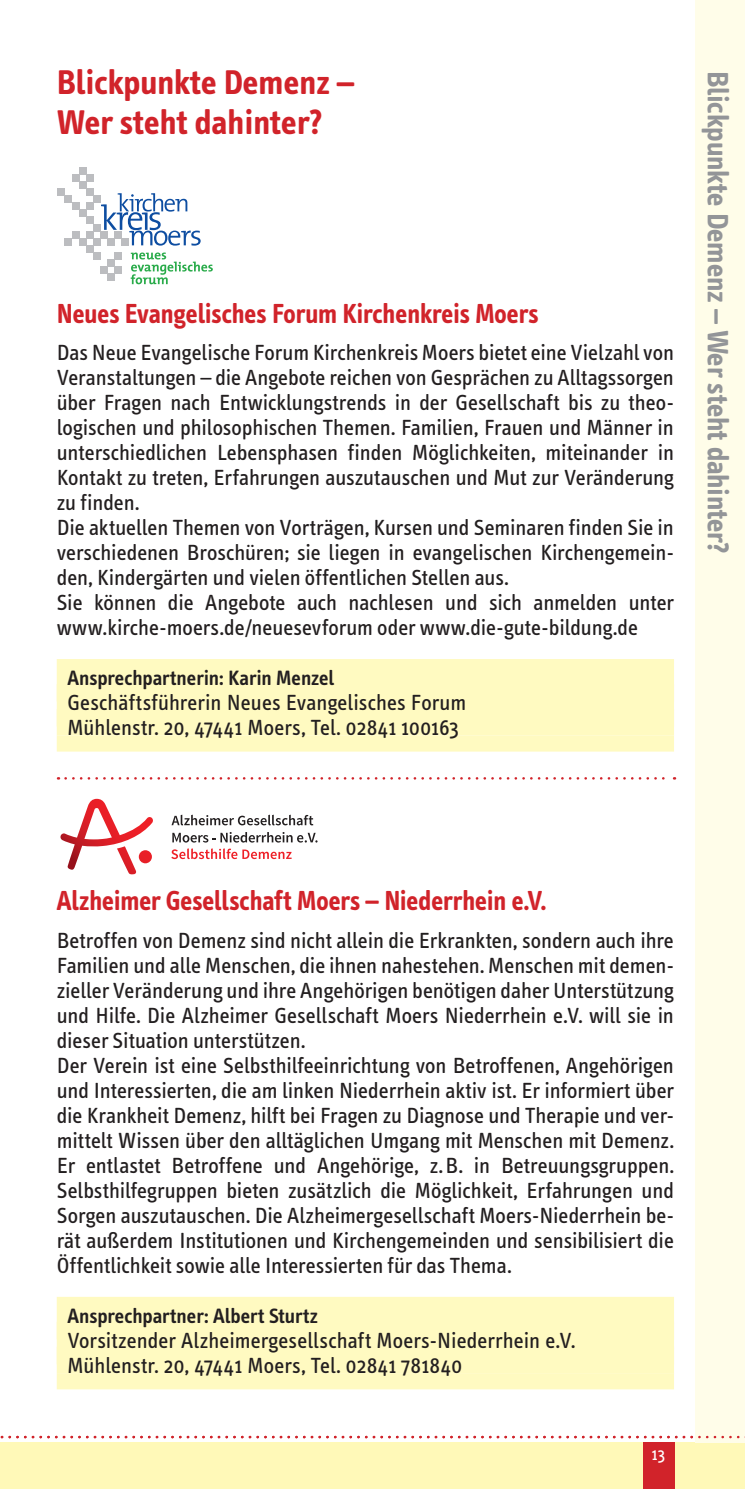
<style>
.page{position:relative;width:745px;height:1489px;background:#fff}
.page>*{position:absolute;margin:0;border:0;box-sizing:border-box;transform-origin:0 0}
.t1{font:700 35px/40px "Info Text";color:#d1232a}
.t2{font:700 30px "Info Text";letter-spacing:-.01em;color:#939598}
.t3{font:700 28px "Info Text";letter-spacing:-.005em;color:#d1232a;scale:.95 1}
.t4{font:22.5px/25px "Info Text";color:#231f20}
.t5{font:600 21.25px "Info Text";letter-spacing:-.005em;color:#231f20}
.t6{font:17.5px "Info Text";color:#fff}
</style>
<div class="page">
<div style="left:0;top:1442px;width:744px;height:46px;background:#fff9b8"></div>
<div style="left:642px;top:1442px;width:31px;height:46px;background:#d1232a"></div>
<div style="left:694px;top:0;width:50px;height:1442px;background:#fffde9"></div>
<div style="left:57px;top:659px;width:616px;height:26px;background:#fffac1"></div>
<div style="left:57px;top:684px;width:616px;height:26px;background:#fffac1"></div>
<div style="left:57px;top:709px;width:616px;height:26px;background:#fffac1"></div>
<div style="left:57px;top:735px;width:616px;height:16px;background:#fffac1"></div>
<div style="left:57px;top:1296px;width:616px;height:26px;background:#fffac1"></div>
<div style="left:57px;top:1321px;width:616px;height:26px;background:#fffac1"></div>
<div style="left:57px;top:1346px;width:616px;height:26px;background:#fffac1"></div>
<div style="left:57px;top:1372px;width:616px;height:17px;background:#fffac1"></div>
<svg style="left:65px;top:777px;width:609px;height:2px"></svg>
<div style="left:72px;top:203px;width:7px;height:7px;background:#bcbdc0"></div>
<div style="left:72px;top:231px;width:7px;height:7px;background:#bcbdc0"></div>
<div style="left:79px;top:238px;width:7px;height:7px;background:#bcbdc0"></div>
<div style="left:86px;top:231px;width:7px;height:7px;background:#bcbdc0"></div>
<div style="left:93px;top:238px;width:7px;height:7px;background:#bcbdc0"></div>
<div style="left:86px;top:245px;width:7px;height:7px;background:#bcbdc0"></div>
<div style="left:100px;top:231px;width:7px;height:7px;background:#bcbdc0"></div>
<div style="left:107px;top:259px;width:8px;height:7px;background:#bcbdc0"></div>
<div style="left:115px;top:252px;width:7px;height:7px;background:#bcbdc0"></div>
<div style="left:115px;top:266px;width:7px;height:7px;background:#bcbdc0"></div>
<div style="left:107px;top:273px;width:8px;height:8px;background:#bcbdc0"></div>
<div style="left:86px;top:174px;width:7px;height:7px;background:#bcbdc0"></div>
<div style="left:86px;top:188px;width:7px;height:8px;background:#bcbdc0"></div>
<div style="left:79px;top:167px;width:7px;height:7px;background:#bcbdc0"></div>
<div style="left:100px;top:266px;width:7px;height:7px;background:#bcbdc0"></div>
<div style="left:86px;top:217px;width:7px;height:7px;background:#bcbdc0"></div>
<div style="left:79px;top:210px;width:7px;height:7px;background:#bcbdc0"></div>
<div style="left:93px;top:224px;width:7px;height:7px;background:#bcbdc0"></div>
<div style="left:86px;top:203px;width:7px;height:7px;background:#bcbdc0"></div>
<div style="left:93px;top:196px;width:8px;height:7px;background:#bcbdc0"></div>
<div style="left:79px;top:181px;width:7px;height:7px;background:#bcbdc0"></div>
<div style="left:72px;top:174px;width:7px;height:7px;background:#bcbdc0"></div>
<div style="left:93px;top:252px;width:7px;height:7px;background:#bcbdc0"></div>
<div style="left:65px;top:238px;width:7px;height:7px;background:#bcbdc0"></div>
<div style="left:65px;top:196px;width:7px;height:7px;background:#bcbdc0"></div>
<div style="left:58px;top:188px;width:7px;height:8px;background:#bcbdc0"></div>
<svg style="left:101px;top:193px;width:99px;height:52px"></svg>
<svg style="left:131px;top:252px;width:82px;height:32px"></svg>
<svg style="left:171px;top:814px;width:142px;height:11px"></svg>
<svg style="left:171px;top:848px;width:120px;height:11px"></svg>
<svg style="left:172px;top:832px;width:145px;height:10px"></svg>
<svg style="left:60px;top:798px;width:93px;height:76px"></svg>
<svg style="left:0;top:1435px;width:745px;height:3px"></svg>
<h1 class="t1" style="left:57px;top:62px;width:299px">Blickpunkte Demenz –<br>Wer steht dahinter?</h1>
<p class="t3" style="left:57px;top:297px;width:508px">Neues Evangelisches Forum Kirchenkreis Moers</p>
<p class="t4" style="left:57px;top:340px;width:618px">Das Neue Evangelische Forum Kirchenkreis Moers bietet eine Vielzahl von Veranstaltungen – die Angebote reichen von Gesprächen zu Alltagssorgen über Fragen nach Entwicklungstrends in der Gesellschaft bis zu theo&shy;logischen und philosophischen Themen. Familien, Frauen und Männer in unterschiedlichen Lebensphasen finden Möglichkeiten, miteinander in Kontakt zu treten, Erfahrungen auszutauschen und Mut zur Veränderung zu finden.<br>Die aktuellen Themen von Vorträgen, Kursen und Seminaren finden Sie in verschiedenen Broschüren; sie liegen in evangelischen Kirchengemein&shy;den, Kindergärten und vielen öffentlichen Stellen aus.<br>Sie können die Angebote auch nachlesen und sich anmelden unter www.kirche-moers.de/neuesevforum oder www.die-gute-bildung.de</p>
<p class="t5" style="left:67px;top:666px;width:268px">Ansprechpartnerin: Karin Menzel</p>
<p class="t4" style="left:67px;top:690px;width:400px">Geschäftsführerin Neues Evangelisches Forum<br>Mühlenstr. 20, 47441 Moers, Tel. 02841 100163</p>
<h2 class="t2" style="left:734px;top:71px;width:483px;rotate:90deg">Blickpunkte Demenz – Wer steht dahinter?</h2>
<p class="t3" style="left:57px;top:885px;width:516px">Alzheimer Gesellschaft Moers – Niederrhein e.V.</p>
<p class="t4" style="left:57px;top:928px;width:618px">Betroffen von Demenz sind nicht allein die Erkrankten, sondern auch ihre Familien und alle Menschen, die ihnen nahestehen. Menschen mit demen&shy;zieller Veränderung und ihre Angehörigen benötigen daher Unterstützung und Hilfe. Die Alzheimer Gesellschaft Moers Niederrhein e.V. will sie in dieser Situation unterstützen.<br>Der Verein ist eine Selbsthilfeeinrichtung von Betroffenen, Angehörigen und Interessierten, die am linken Niederrhein aktiv ist. Er informiert über die Krankheit Demenz, hilft bei Fragen zu Diagnose und Therapie und ver&shy;mittelt Wissen über den alltäglichen Umgang mit Menschen mit Demenz.<br>Er entlastet Betroffene und Angehörige, z. B. in Betreuungsgruppen.<br>Selbsthilfegruppen bieten zusätzlich die Möglichkeit, Erfahrungen und Sorgen auszutauschen. Die Alzheimergesellschaft Moers-Niederrhein be&shy;rät außerdem Institutionen und Kirchengemeinden und sensibilisiert die Öffentlichkeit sowie alle Interessierten für das Thema.</p>
<p class="t5" style="left:67px;top:1303px;width:252px">Ansprechpartner: Albert Sturtz</p>
<p class="t4" style="left:67px;top:1328px;width:509px">Vorsitzender Alzheimergesellschaft Moers-Niederrhein e.V.<br>Mühlenstr. 20, 47441 Moers, Tel. 02841 781840</p>
<p class="t6" style="left:651px;top:1443px;width:15px">13</p>
</div>
